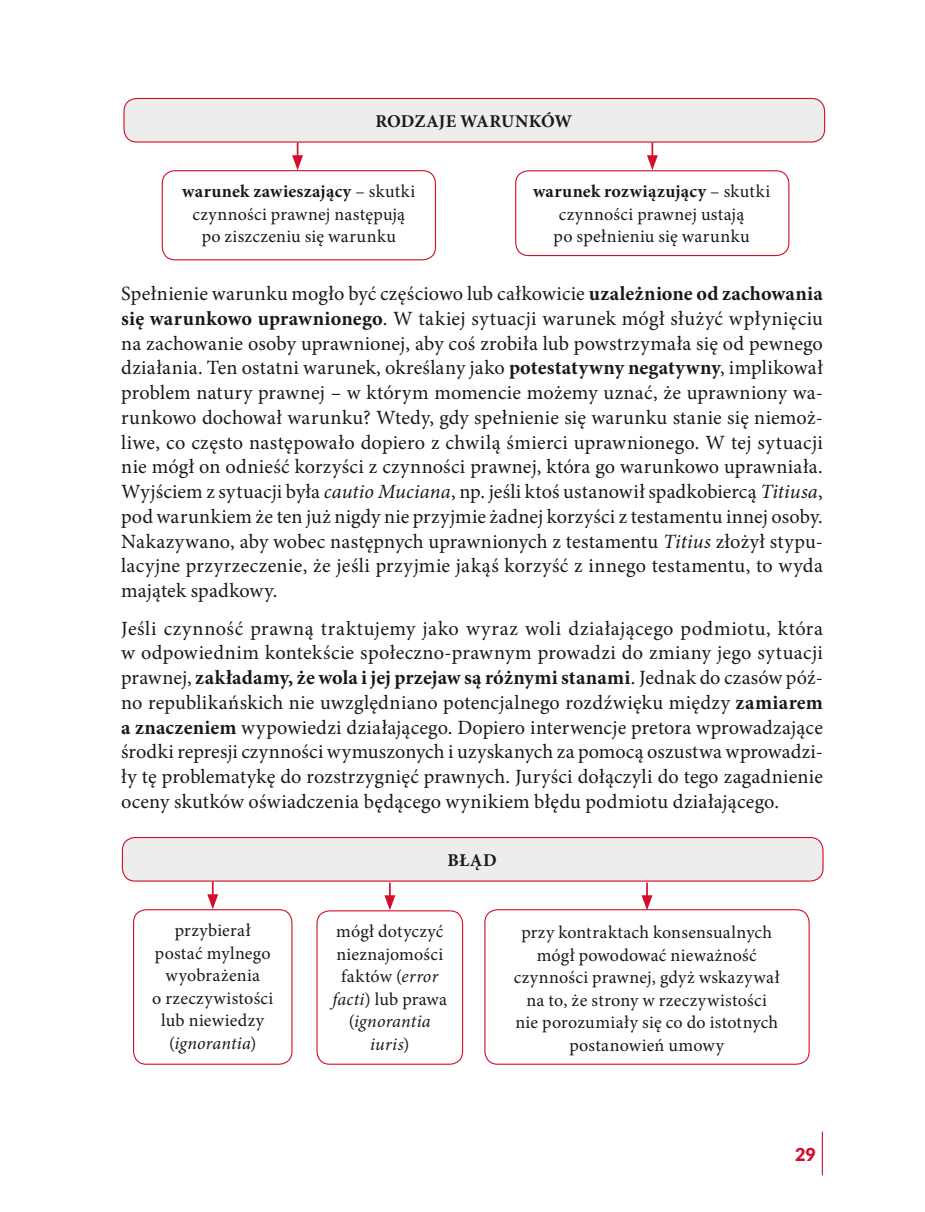
<style>
.page{position:relative;width:925px;height:1212px;background:#fff}
.page>*{position:absolute;margin:0;border:0;box-sizing:border-box;transform-origin:0 0}
.Tekst{font:20.25px/24.8px "Minion Pro";letter-spacing:.01em;color:#1a171c;text-align:justify}
.t1{font:18px/22.5px "Minion Pro";letter-spacing:.015em;color:#1a171c;text-align:center}
.t2{font:700 18px "Minion Pro";letter-spacing:.01em;color:#1a171c}
.t3{font:900 18px "Lato";color:#d30d2b}
.s1{font-weight:700}
.s2{font-style:italic}
</style>
<div class="page">
<hr style="left:822px;top:1131px;width:1px;height:44px;background:#d30d2b">
<div style="left:124px;top:98px;width:700px;height:44px;background:#ededee;border-radius:13px"></div>
<div style="left:123px;top:98px;width:702px;height:45px;border:1px solid #d30d2b;border-radius:13px"></div>
<div style="left:162px;top:170px;width:274px;height:90px;border:1px solid #d30d2b;border-radius:13px"></div>
<div style="left:515px;top:170px;width:274px;height:86px;border:1px solid #d30d2b;border-radius:13px"></div>
<svg style="left:292px;top:143px;width:11px;height:27px"></svg>
<svg style="left:647px;top:143px;width:11px;height:27px"></svg>
<div style="left:122px;top:837px;width:701px;height:44px;background:#ededee;border-radius:13px"></div>
<div style="left:122px;top:837px;width:701px;height:44px;border:1px solid #d30d2b;border-radius:13px"></div>
<div style="left:133px;top:909px;width:159px;height:156px;border:1px solid #d30d2b;border-radius:13px"></div>
<div style="left:316px;top:910px;width:147px;height:155px;border:1px solid #d30d2b;border-radius:13px"></div>
<svg style="left:207px;top:881px;width:11px;height:28px"></svg>
<svg style="left:384px;top:882px;width:11px;height:28px"></svg>
<div style="left:484px;top:909px;width:326px;height:156px;border:1px solid #d30d2b;border-radius:13px"></div>
<svg style="left:641px;top:882px;width:11px;height:28px"></svg>
<p class="t2" style="left:375px;top:108px;width:198px">RODZAJE WARUNKÓW</p>
<p class="t1" style="left:182px;top:180px;width:235px"><span class="s1">warunek zawieszający</span> – skutki czynności prawnej następują po ziszczeniu się warunku</p>
<p class="t1" style="left:533px;top:180px;width:239px"><span class="s1">warunek rozwiązujący</span> – skutki czynności prawnej ustają<br>po spełnieniu się warunku</p>
<p class="Tekst" style="left:121px;top:281px;width:703px">Spełnienie warunku mogło być częściowo lub całkowicie <span class="s1">uzależnione od zachowania się warunkowo uprawnionego</span>. W takiej sytuacji warunek mógł służyć wpłynięciu na zachowanie osoby uprawnionej, aby coś zrobiła lub powstrzymała się od pewnego działania. Ten ostatni warunek, określany jako <span class="s1">potestatywny negatywny</span>, implikował problem natury prawnej – w którym momencie możemy uznać, że uprawniony wa&shy;runkowo dochował warunku? Wtedy, gdy spełnienie się warunku stanie się niemoż&shy;liwe, co często następowało dopiero z chwilą śmierci uprawnionego. W tej sytuacji nie mógł on odnieść korzyści z czynności prawnej, która go warunkowo uprawniała.<br>Wyjściem z sytuacji była <span class="s2">cautio Muciana</span>, np. jeśli ktoś ustanowił spadkobiercą <span class="s2">Titiusa</span>, pod warunkiem że ten już nigdy nie przyjmie żadnej korzyści z testamentu innej osoby.<br>Nakazywano, aby wobec następnych uprawnionych z testamentu <span class="s2">Titius</span> złożył stypu&shy;lacyjne przyrzeczenie, że jeśli przyjmie jakąś korzyść z innego testamentu, to wyda majątek spadkowy.</p>
<p class="Tekst" style="left:121px;top:616px;width:703px">Jeśli czynność prawną traktujemy jako wyraz woli działającego podmiotu, która w odpowiednim kontekście społeczno-prawnym prowadzi do zmiany jego sytuacji prawnej, <span class="s1">zakładamy, że wola i jej przejaw są różnymi stanami</span>. Jednak do czasów póź&shy;no republikańskich nie uwzględniano potencjalnego rozdźwięku między <span class="s1">zamiarem a znaczeniem</span> wypowiedzi działającego. Dopiero interwencje pretora wprowadzające środki represji czynności wymuszonych i uzyskanych za pomocą oszustwa wprowadzi&shy;ły tę problematykę do rozstrzygnięć prawnych. Juryści dołączyli do tego zagadnienie oceny skutków oświadczenia będącego wynikiem błędu podmiotu działającego.</p>
<p class="t2" style="left:447px;top:847px;width:51px">BŁĄD</p>
<p class="t1" style="left:152px;top:919px;width:123px">przybierał postać mylnego wyobrażenia<br>o rzeczywistości lub niewiedzy (<span class="s2">ignorantia</span>)</p>
<p class="t1" style="left:332px;top:920px;width:116px">mógł dotyczyć nieznajomości faktów (<span class="s2">error facti</span>) lub prawa (<span class="s2">ignorantia iuris</span>)</p>
<p class="t1" style="left:514px;top:921px;width:267px">przy kontraktach konsensualnych mógł powodować nieważność czynności prawnej, gdyż wskazywał na to, że strony w rzeczywistości nie porozumiały się co do istotnych postanowień umowy</p>
<p class="t3" style="left:795px;top:1140px;width:22px">29</p>
</div>
